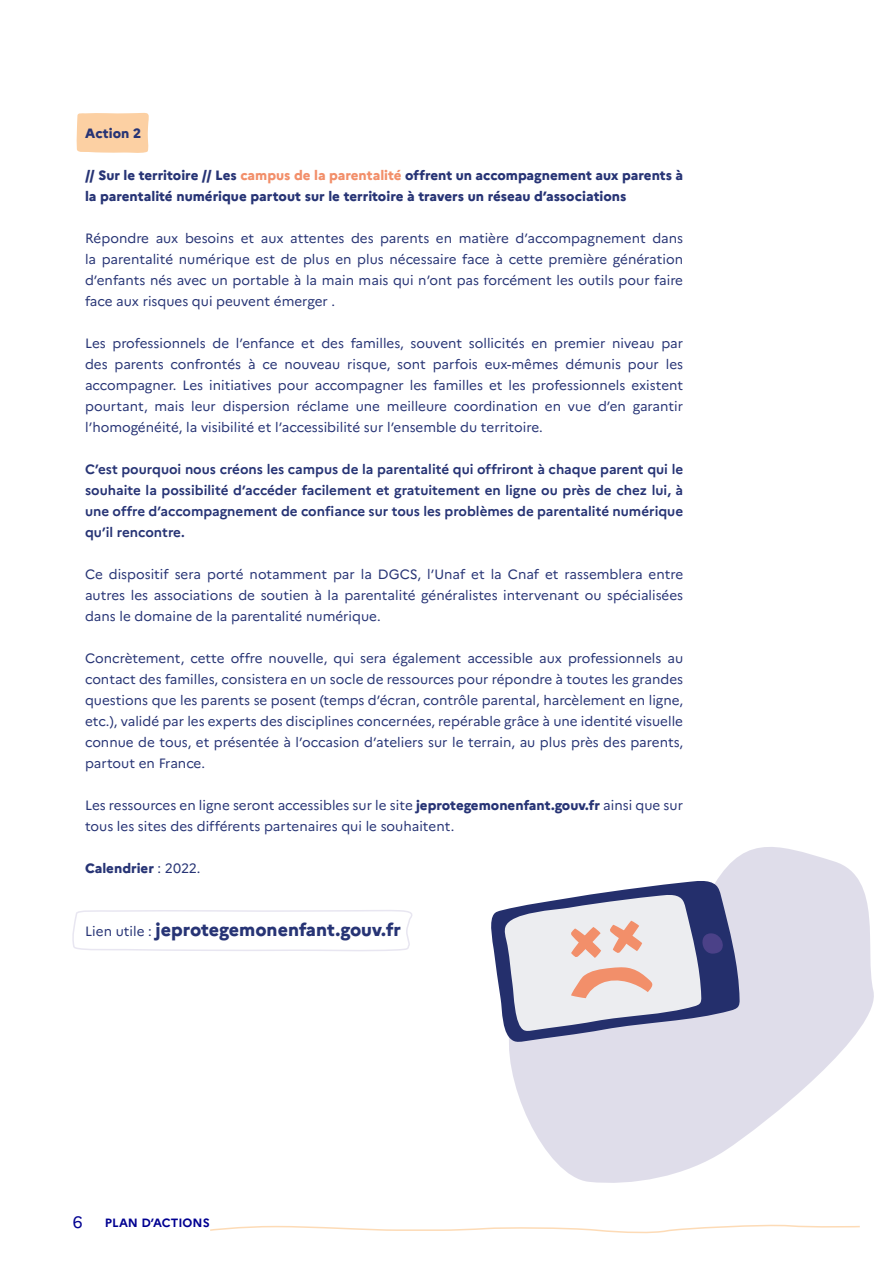
<style>
.page{position:relative;width:893px;height:1263px;background:#fff}
.page>*{position:absolute;margin:0;border:0;box-sizing:border-box;transform-origin:0 0}
.t1{font:800 18px "Marianne";color:#273475}
.t2{font:16.5px "Marianne";color:#000091}
.t3{font:13.5px/21px "Marianne";color:#273475;text-align:justify}
.t4{font:700 13.5px/21px "Marianne";color:#273475;text-align:justify}
.t5{font:800 13.5px/21px "Marianne";color:#273475}
.t6{font:700 12px "Marianne";color:#000091}
.s1{color:#f28f6a}
.s2{font-weight:800}
.s3{font-weight:400}
.s4{font-weight:400;font-size:13.5px}
</style>
<div class="page">
<svg style="left:210px;top:1224px;width:650px;height:10px"></svg>
<svg style="left:509px;top:847px;width:365px;height:336px;fill:#dfddea"></svg>
<svg style="left:76px;top:113px;width:73px;height:40px;background:#fcd2a7"></svg>
<svg style="left:72px;top:910px;width:341px;height:41px"></svg>
<svg style="left:491px;top:879px;width:249px;height:163px;background:#bab7c8"></svg>
<p class="t5" style="left:85px;top:121px;width:58px">Action 2</p>
<p class="t5" style="left:85px;top:163px;width:600px">// Sur le territoire // Les <span class="s1">campus de la parentalité</span> offrent un accompagnement aux parents à la parentalité numérique partout sur le territoire à travers un réseau d’associations</p>
<p class="t3" style="left:85px;top:226px;width:600px">Répondre aux besoins et aux attentes des parents en matière d’accompagnement dans la parentalité numérique est de plus en plus nécessaire face à cette première génération d’enfants nés avec un portable à la main mais qui n’ont pas forcément les outils pour faire face aux risques qui peuvent émerger .</p>
<p class="t3" style="left:85px;top:331px;width:600px">Les professionnels de l’enfance et des familles, souvent sollicités en premier niveau par des parents confrontés à ce nouveau risque, sont parfois eux-mêmes démunis pour les accompagner. Les initiatives pour accompagner les familles et les professionnels existent pourtant, mais leur dispersion réclame une meilleure coordination en vue d’en garantir l’homogénéité, la visibilité et l’accessibilité sur l’ensemble du territoire.</p>
<p class="t4" style="left:85px;top:457px;width:600px">C’est pourquoi nous créons les campus de la parentalité qui offriront à chaque parent qui le souhaite la possibilité d’accéder facilement et gratuitement en ligne ou près de chez lui, à une offre d’accompagnement de confiance sur tous les problèmes de parentalité numérique qu’il rencontre.</p>
<p class="t3" style="left:85px;top:562px;width:600px">Ce dispositif sera porté notamment par la DGCS, l’Unaf et la Cnaf et rassemblera entre autres les associations de soutien à la parentalité généralistes intervenant ou spécialisées dans le domaine de la parentalité numérique.</p>
<p class="t3" style="left:85px;top:646px;width:600px">Concrètement, cette offre nouvelle, qui sera également accessible aux professionnels au contact des familles, consistera en un socle de ressources pour répondre à toutes les grandes questions que les parents se posent (temps d’écran, contrôle parental, harcèlement en ligne, etc.), validé par les experts des disciplines concernées, repérable grâce à une identité visuelle connue de tous, et présentée à l’occasion d’ateliers sur le terrain, au plus près des parents, partout en France.</p>
<p class="t3" style="left:85px;top:793px;width:600px">Les ressources en ligne seront accessibles sur le site <span class="s2">jeprotegemonenfant.gouv.fr</span> ainsi que sur tous les sites des différents partenaires qui le souhaitent.</p>
<p class="t5" style="left:85px;top:856px;width:117px">Calendrier <span class="s3">: 2022.</span></p>
<h1 class="t1" style="left:85px;top:915px;width:317px"><span class="s4">Lien utile :</span> jeprotegemonenfant.gouv.fr</h1>
<p class="t2" style="left:72px;top:1209px;width:11px">6</p>
<p class="t6" style="left:105px;top:1214px;width:106px">PLAN D’ACTIONS</p>
</div>
